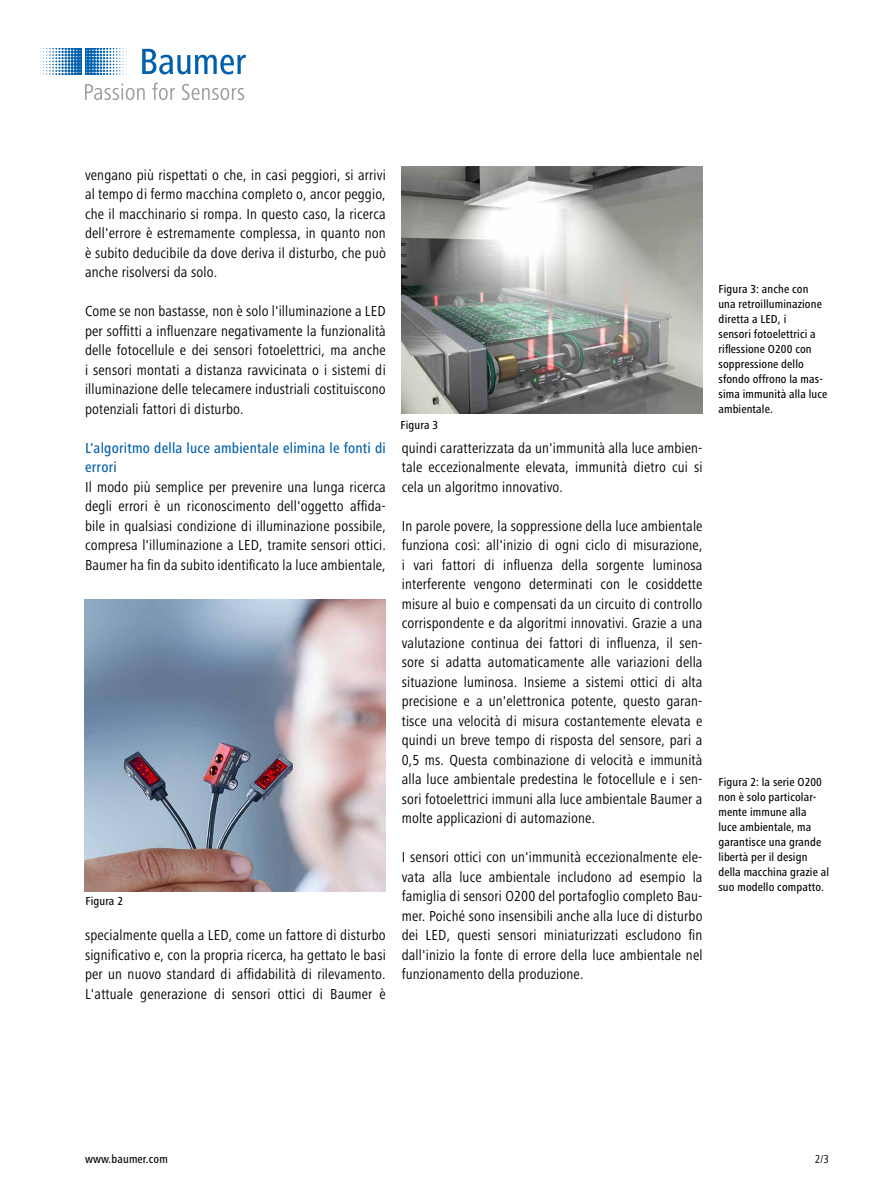
<style>
.page{position:relative;width:893px;height:1188px;background:#fff}
.page>*{position:absolute;margin:0;border:0;box-sizing:border-box;transform-origin:0 0}
.t1{font:condensed 15px/19.5px "Frutiger Next Pro";letter-spacing:.01em;color:#000;text-align:justify}
.t2{font:500 condensed 15px/19.5px "Frutiger Next Pro";letter-spacing:.015em;color:#0060ad}
.t3{font:500 condensed 12px/15px "Frutiger Next Pro";letter-spacing:.01em;color:#000}
.t4{font:condensed 12px "Frutiger Next Pro";color:#000}
</style>
<div class="page">
<img style="left:402px;top:167px;width:300px;height:247px">
<img style="left:85px;top:600px;width:300px;height:291px">
<svg style="left:142px;top:49px;width:104px;height:25px"></svg>
<svg style="left:40px;top:49px;width:87px;height:26px"></svg>
<svg style="left:85px;top:83px;width:60px;height:17px"></svg>
<svg style="left:152px;top:83px;width:23px;height:17px"></svg>
<svg style="left:182px;top:84px;width:62px;height:16px"></svg>
<p class="t1" style="left:85px;top:165px;width:302px">vengano più rispettati o che, in casi peggiori, si arrivi al tempo di fermo macchina completo o, ancor peggio, che il macchinario si rompa. In questo caso, la ricerca dell'errore è estremamente complessa, in quanto non è subito deducibile da dove deriva il disturbo, che può anche risolversi da solo.</p>
<p class="t1" style="left:85px;top:301px;width:302px">Come se non bastasse, non è solo l'illuminazione a LED per soffitti a influenzare negativamente la funzionalità delle fotocellule e dei sensori fotoelettrici, ma anche i sensori montati a distanza ravvicinata o i sistemi di illuminazione delle telecamere industriali costituiscono potenziali fattori di disturbo.</p>
<p class="t2" style="left:85px;top:438px;width:302px">L'algoritmo della luce ambientale elimina le fonti di errori</p>
<p class="t1" style="left:85px;top:477px;width:302px">Il modo più semplice per prevenire una lunga ricerca degli errori è un riconoscimento dell'oggetto affida&shy;bile in qualsiasi condizione di illuminazione possibile, compresa l'illuminazione a LED, tramite sensori ottici.<br>Baumer ha fin da subito identificato la luce ambientale,</p>
<p class="t3" style="left:85px;top:893px;width:39px">Figura 2</p>
<p class="t1" style="left:85px;top:925px;width:302px">specialmente quella a LED, come un fattore di disturbo significativo e, con la propria ricerca, ha gettato le basi per un nuovo standard di affidabilità di rilevamento.<br>L'attuale generazione di sensori ottici di Baumer è</p>
<p class="t3" style="left:400px;top:417px;width:39px">Figura 3</p>
<p class="t1" style="left:402px;top:438px;width:302px">quindi caratterizzata da un'immunità alla luce ambien&shy;tale eccezionalmente elevata, immunità dietro cui si cela un algoritmo innovativo.</p>
<p class="t1" style="left:402px;top:516px;width:302px">In parole povere, la soppressione della luce ambientale funziona così: all'inizio di ogni ciclo di misurazione, i vari fattori di influenza della sorgente luminosa interferente vengono determinati con le cosiddette misure al buio e compensati da un circuito di controllo corrispondente e da algoritmi innovativi. Grazie a una valutazione continua dei fattori di influenza, il sen&shy;sore si adatta automaticamente alle variazioni della situazione luminosa. Insieme a sistemi ottici di alta precisione e a un'elettronica potente, questo garan&shy;tisce una velocità di misura costantemente elevata e quindi un breve tempo di risposta del sensore, pari a 0,5 ms. Questa combinazione di velocità e immunità alla luce ambientale predestina le fotocellule e i sen&shy;sori fotoelettrici immuni alla luce ambientale Baumer a molte applicazioni di automazione.</p>
<p class="t1" style="left:402px;top:847px;width:302px">I sensori ottici con un'immunità eccezionalmente ele&shy;vata alla luce ambientale includono ad esempio la famiglia di sensori O200 del portafoglio completo Bau&shy;mer. Poiché sono insensibili anche alla luce di disturbo dei LED, questi sensori miniaturizzati escludono fin dall'inizio la fonte di errore della luce ambientale nel funzionamento della produzione.</p>
<p class="t3" style="left:718px;top:282px;width:110px">Figura 3: anche con una retroilluminazione diretta a LED, i<br>sensori fotoelettrici a riflessione O200 con soppressione dello sfondo offrono la mas&shy;sima immunità alla luce ambientale.</p>
<p class="t3" style="left:718px;top:775px;width:112px">Figura 2: la serie O200 non è solo particolar&shy;mente immune alla<br>luce ambientale, ma garantisce una grande libertà per il design della macchina grazie al suo modello compatto.</p>
<p class="t3" style="left:85px;top:1152px;width:84px">www.baumer.com</p>
<p class="t4" style="left:815px;top:1152px;width:16px">2/3</p>
</div>
